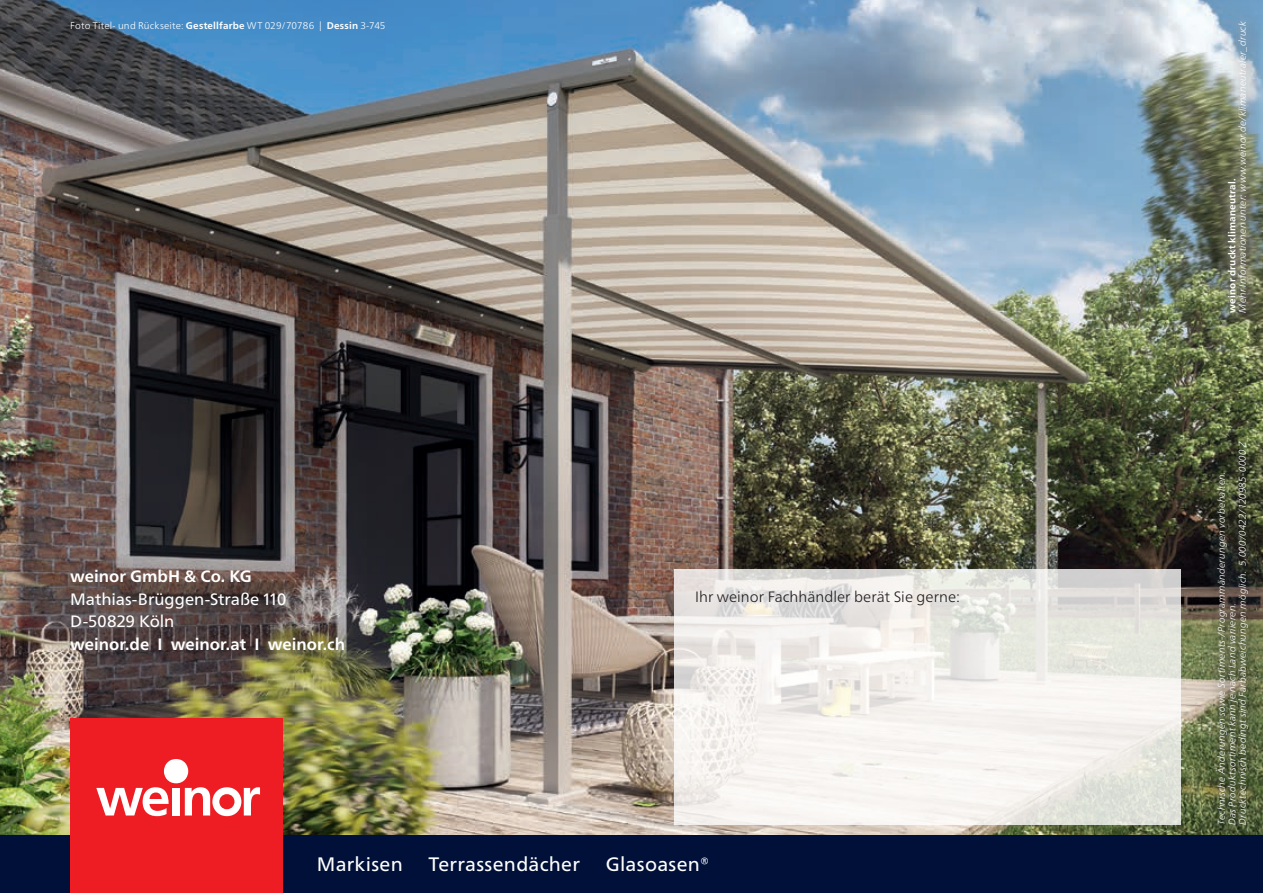
<style>
.page{position:relative;width:1263px;height:893px;background:#fff}
.page>*{position:absolute;margin:0;border:0;box-sizing:border-box;transform-origin:0 0}
.t1{font:19.5px "Frutiger Neue LTW1 G";letter-spacing:.015em;color:#fff}
.t2{font:700 16.5px "Frutiger Neue LTW1 G";color:#fff}
.t3{font:16.5px/22.5px "Frutiger Neue LTW1 G";color:#fff}
.t4{font:300 15px "Frutiger Neue LTW1 G";color:#231f20}
.t5{font:italic 300 9.75px/10.6px "Frutiger Neue LTW1 G";letter-spacing:.02em;color:#fff}
.t6{font:300 9.75px "Frutiger Neue LTW1 G";letter-spacing:.02em;color:#fff}
.t7{font:700 9.75px "Frutiger Neue LTW1 G";letter-spacing:.02em;color:#fff}
.s1{font-weight:700}
</style>
<div class="page">
<img style="left:0;top:0;width:1263px;height:836px">
<div style="left:1195px;top:422px;width:68px;height:424px;background:#231f20;opacity:.9"></div>
<svg style="left:674px;top:570px;width:506px;height:255px;fill:#f4f1ed"></svg>
<div style="left:1201px;top:0;width:62px;height:338px;background:#231f20;opacity:.9"></div>
<div style="left:1217px;top:12px;width:41px;height:311px;background:#fff;opacity:.86"></div>
<div style="left:12px;top:511px;width:384px;height:200px;background:#fff;opacity:.75"></div>
<div style="left:0;top:836px;width:1263px;height:57px;background:#001039"></div>
<div style="left:70px;top:719px;width:213px;height:174px;background:#ee1d23"></div>
<svg style="left:96px;top:787px;width:73px;height:29px"></svg>
<div style="left:172px;top:788px;width:8px;height:27px;background:#fff"></div>
<div style="left:164px;top:759px;width:24px;height:24px;background:#fff;border-radius:50%"></div>
<svg style="left:185px;top:787px;width:75px;height:29px"></svg>
<p class="t6" style="left:70px;top:19px;width:317px">Foto Titel- und Rückseite: <span class="s1">Gestellfarbe</span> WT 029/70786 | <span class="s1">Dessin</span> 3-745</p>
<h2 class="t2" style="left:70px;top:567px;width:183px">weinor GmbH &amp; Co. KG</h2>
<h2 class="t3" style="left:70px;top:588px;width:218px">Mathias-Brüggen-Straße 110<br>D-50829 Köln</h2>
<h2 class="t2" style="left:70px;top:634px;width:276px">weinor.de I weinor.at I weinor.ch</h2>
<h3 class="t4" style="left:695px;top:587px;width:266px">Ihr weinor Fachhändler berät Sie gerne:</h3>
<h1 class="t1" style="left:317px;top:852px;width:88px">Markisen</h1>
<h1 class="t1" style="left:429px;top:852px;width:153px">Terrassendächer</h1>
<h1 class="t1" style="left:606px;top:852px;width:105px">Glasoasen®</h1>
<p class="t5" style="left:1237px;top:313px;width:293px;rotate:-90deg">Mehr Informationen unter: www.weinor.de/klimaneutraler_druck</p>
<p class="t7" style="left:1226px;top:313px;width:136px;rotate:-90deg">weinor druckt klimaneutral.</p>
<p class="t5" style="left:1216px;top:825px;width:385px;rotate:-90deg">Technische Änderungen sowie Sortiments-/Programmänderungen vorbehalten.<br>Das Produktsortiment kann je nach Land variieren.<br>Drucktechnisch bedingt sind Farbabweichungen möglich. 5.000/0422/120985-0000 Z</p>
</div>
